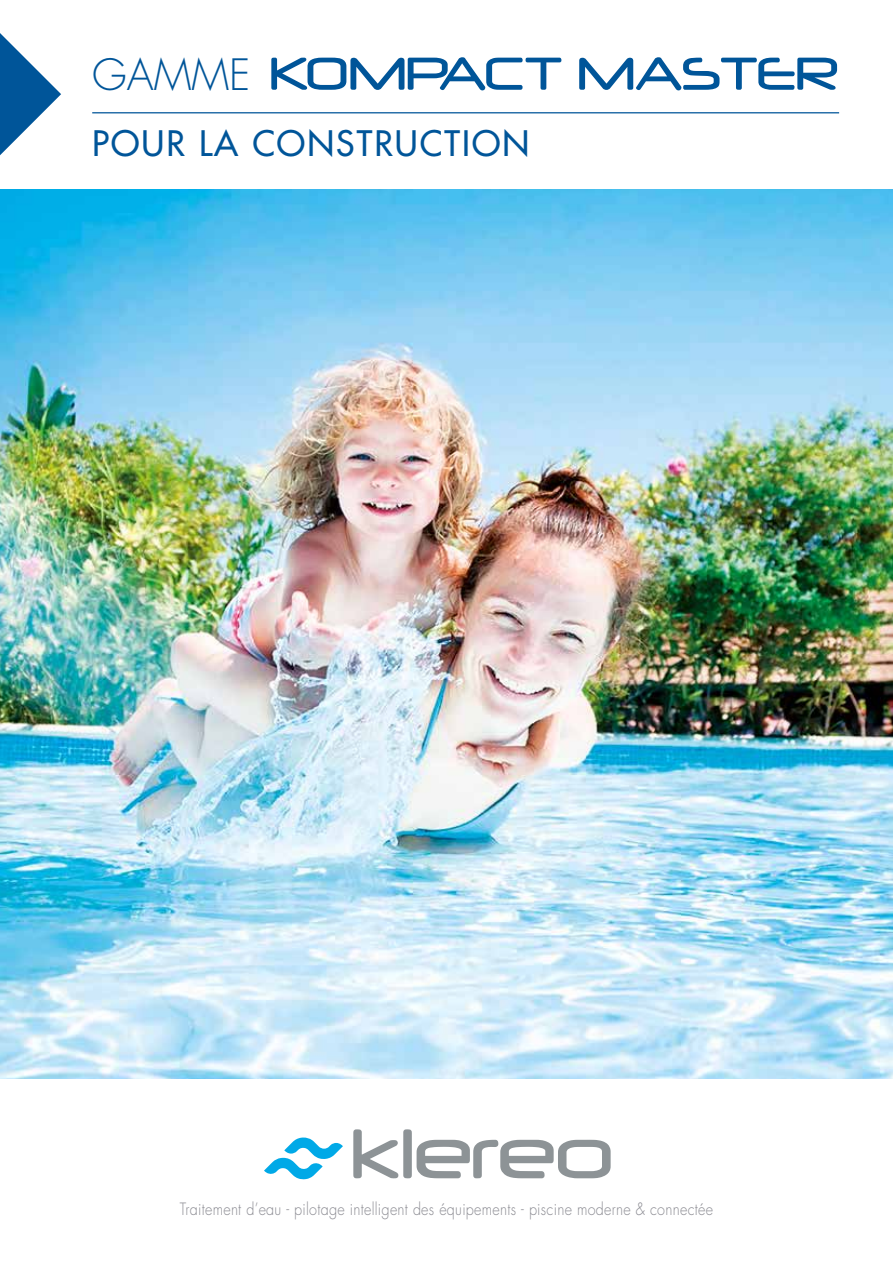
<style>
.page{position:relative;width:893px;height:1263px;background:#fff}
.page>*{position:absolute;margin:0;border:0;box-sizing:border-box;transform-origin:0 0}
.t1{font:54px "Neuropol";color:#059}
.t2{font:34.2px "Futura";letter-spacing:.06em;color:#059}
.t3{font:300 16.5px "Futura";letter-spacing:.02em;color:#8b8b92;scale:.87 1}
.s1{font-family:"Futura";font-weight:300;font-size:42px}
</style>
<div class="page">
<img style="left:0;top:190px;width:893px;height:888px">
<svg style="left:264px;top:1137px;width:79px;height:42px"></svg>
<svg style="left:353px;top:1129px;width:258px;height:49px"></svg>
<svg style="left:1px;top:34px;width:60px;height:121px"></svg>
<hr style="left:92px;top:112px;width:747px;height:1px;background:#059">
<img style="left:0;top:0;width:1px;height:492px">
<h1 class="t1" style="left:92px;top:45px;width:748px"><span class="s1">GAMME</span> KOMPACT MASTER</h1>
<h2 class="t2" style="left:92px;top:121px;width:439px">POUR LA CONSTRUCTION</h2>
<p class="t3" style="left:180px;top:1198px;width:614px">Traitement d’eau - pilotage intelligent des équipements - piscine moderne &amp; connectée</p>
</div>
